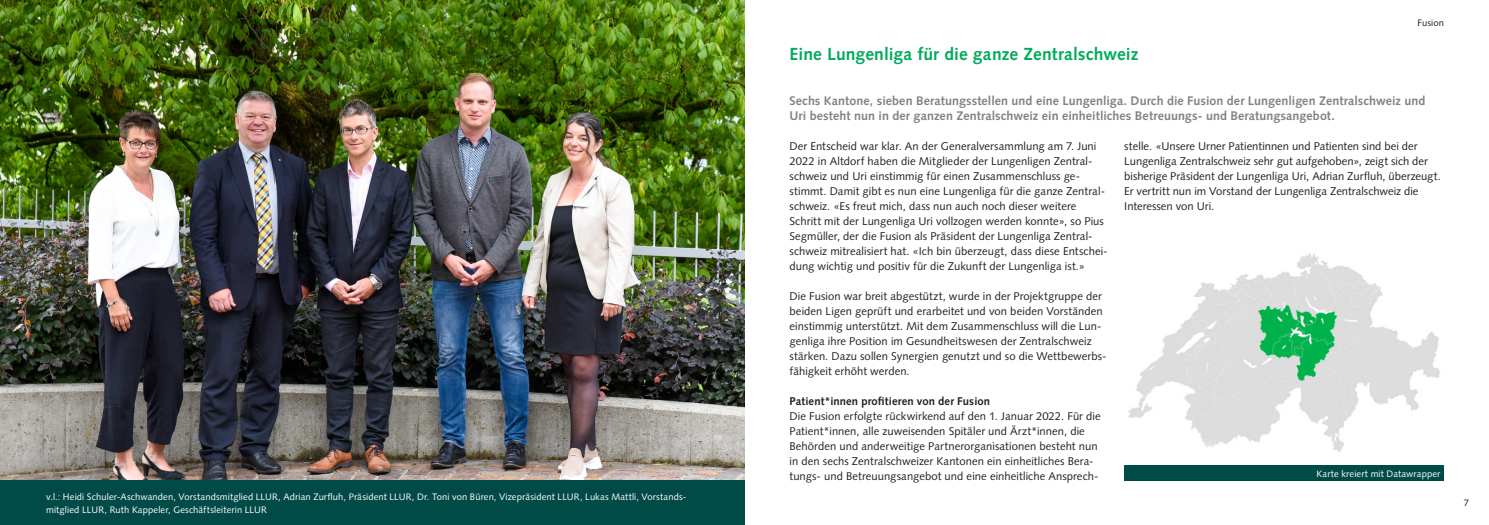
<style>
.page{position:relative;width:1489px;height:525px;background:#fff}
.page>*{position:absolute;margin:0;border:0;box-sizing:border-box;transform-origin:0 0}
.t1{font:700 17.5px "Syntax LT Std";letter-spacing:.005em;color:#00ab5b}
.t2{font:700 12.5px/15px "Syntax LT Std";letter-spacing:.005em;color:#808285}
.t3{font:11.25px/15px "Syntax LT Std";letter-spacing:.005em;color:#231f20}
.t4{font:700 11.25px "Syntax LT Std";letter-spacing:.01em;color:#231f20}
.t5{font:9.38px/12.5px "Syntax LT Std";letter-spacing:.015em;color:#fff}
.t6{font:9.38px "Syntax LT Std";letter-spacing:.015em;color:#231f20}
</style>
<div class="page">
<img style="left:0;top:0;width:744px;height:480px">
<img style="left:1128px;top:253px;width:312px;height:199px">
<div style="left:1124px;top:465px;width:319px;height:15px;background:#004a48"></div>
<div style="left:0;top:480px;width:744px;height:44px;background:#004a48"></div>
<p class="t5" style="left:46px;top:490px;width:642px">v.l.: Heidi Schuler-Aschwanden, Vorstandsmitglied LLUR, Adrian Zurfluh, Präsident LLUR, Dr. Toni von Büren, Vizepräsident LLUR, Lukas Mattli, Vorstands&shy;mitglied LLUR, Ruth Kappeler, Geschäftsleiterin LLUR</p>
<p class="t6" style="left:1417px;top:17px;width:28px">Fusion</p>
<h1 class="t1" style="left:789px;top:44px;width:350px">Eine Lungenliga für die ganze Zentralschweiz</h1>
<p class="t2" style="left:789px;top:93px;width:637px">Sechs Kantone, sieben Beratungsstellen und eine Lungenliga. Durch die Fusion der Lungenligen Zentralschweiz und<br>Uri besteht nun in der ganzen Zentralschweiz ein einheitliches Betreuungs- und Beratungsangebot.</p>
<p class="t3" style="left:789px;top:139px;width:319px">Der Entscheid war klar. An der Generalversammlung am 7. Juni 2022 in Altdorf haben die Mitglieder der Lungenligen Zentral&shy;schweiz und Uri einstimmig für einen Zusammenschluss ge&shy;stimmt. Damit gibt es nun eine Lungenliga für die ganze Zentral&shy;schweiz. «Es freut mich, dass nun auch noch dieser weitere Schritt mit der Lungenliga Uri vollzogen werden konnte», so Pius Segmüller, der die Fusion als Präsident der Lungenliga Zentral&shy;schweiz mitrealisiert hat. «Ich bin überzeugt, dass diese Entschei&shy;dung wichtig und positiv für die Zukunft der Lungenliga ist.»</p>
<p class="t3" style="left:789px;top:289px;width:318px">Die Fusion war breit abgestützt, wurde in der Projektgruppe der beiden Ligen geprüft und erarbeitet und von beiden Vorständen einstimmig unterstützt. Mit dem Zusammenschluss will die Lun&shy;genliga ihre Position im Gesundheitswesen der Zentralschweiz stärken. Dazu sollen Synergien genutzt und so die Wettbewerbs&shy;fähigkeit erhöht werden.</p>
<p class="t4" style="left:789px;top:395px;width:202px">Patient*innen profitieren von der Fusion</p>
<p class="t3" style="left:789px;top:409px;width:313px">Die Fusion erfolgte rückwirkend auf den 1. Januar 2022. Für die Patient*innen, alle zuweisenden Spitäler und Ärzt*innen, die Behörden und anderweitige Partnerorganisationen besteht nun in den sechs Zentralschweizer Kantonen ein einheitliches Bera&shy;tungs- und Betreuungsangebot und eine einheitliche Ansprech-</p>
<p class="t3" style="left:1124px;top:139px;width:318px">stelle. «Unsere Urner Patientinnen und Patienten sind bei der Lungenliga Zentralschweiz sehr gut aufgehoben», zeigt sich der bisherige Präsident der Lungenliga Uri, Adrian Zurfluh, überzeugt.<br>Er vertritt nun im Vorstand der Lungenliga Zentralschweiz die Interessen von Uri.</p>
<p class="t5" style="left:1316px;top:467px;width:125px">Karte kreiert mit Datawrapper</p>
<p class="t6" style="left:1463px;top:497px;width:7px">7</p>
</div>
